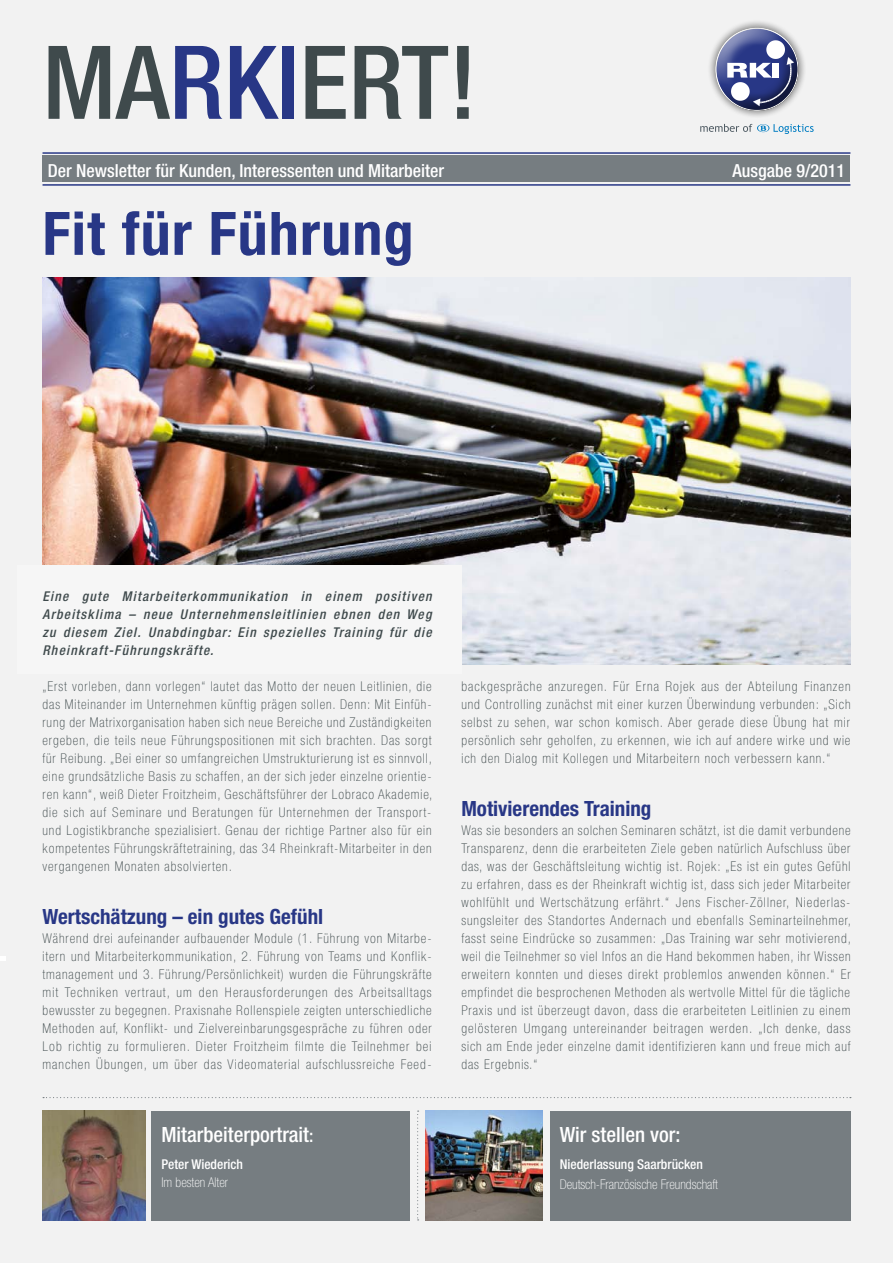
<style>
.page{position:relative;width:893px;height:1263px;background:#f2f2f2}
.page>*{position:absolute;margin:0;border:0;box-sizing:border-box;transform-origin:0 0}
.t1{font:500 condensed 102px "Helvetica Neue";color:#3f4a4c}
.t2{font:700 condensed 60px "Helvetica Neue";letter-spacing:.02em;color:#283786}
.t3{font:700 condensed 21px "Helvetica Neue";color:#283786}
.t4{font:500 condensed 21px "Helvetica Neue";color:#fff}
.t5{font:500 condensed 18px "Helvetica Neue";color:#fff}
.t6{font:100 condensed 13.5px/18px "Helvetica Neue";letter-spacing:.07em;color:#3f4a4c;text-align:justify}
.t7{font:italic 500 condensed 13.5px/18px "Helvetica Neue";letter-spacing:.09em;color:#3f4a4c;text-align:justify}
.t8{font:100 condensed 13.5px "Helvetica Neue";color:#fff}
.t9{font:500 condensed 13.5px "Helvetica Neue";color:#fff}
.s1{color:#283786}
.s2{font-size:18px}
</style>
<div class="page">
<img style="left:43px;top:1110px;width:103px;height:110px">
<img style="left:425px;top:1110px;width:118px;height:110px">
<div style="left:152px;top:1110px;width:258px;height:110px;background:#767d81"></div>
<div style="left:550px;top:1110px;width:300px;height:110px;background:#767d81"></div>
<svg style="left:43px;top:1097px;width:808px;height:1px"></svg>
<svg style="left:700px;top:124px;width:114px;height:10px"></svg>
<div style="left:710px;top:22px;width:95px;height:95px;background:#fff;opacity:.32"></div>
<div style="left:713px;top:27px;width:85px;height:83px;background:#fff;opacity:.75"></div>
<div style="left:716px;top:28px;width:83px;height:84px;background:#000;opacity:.75"></div>
<svg style="left:727px;top:40px;width:67px;height:66px"></svg>
<div style="left:43px;top:156px;width:807px;height:26px;background:#767d81"></div>
<hr style="left:43px;top:152px;width:807px;height:2px;background:#283786">
<hr style="left:43px;top:184px;width:807px;height:2px;background:#283786">
<img style="left:43px;top:277px;width:807px;height:387px">
<div style="left:17px;top:565px;width:444px;height:109px;background:#f6f6f6"></div>
<svg style="left:417px;top:1110px;width:2px;height:110px"></svg>
<svg style="left:0;top:956px;width:5px;height:5px"></svg>
<h1 class="t1" style="left:43px;top:22px;width:436px">MA<span class="s1">RKI</span>ERT!</h1>
<h3 class="t5" style="left:48px;top:160px;width:398px">Der Newsletter für Kunden, Interessenten und Mitarbeiter</h3>
<h3 class="t5" style="left:733px;top:160px;width:114px">Ausgabe 9/2011</h3>
<h2 class="t2" style="left:43px;top:197px;width:373px">Fit für Führung</h2>
<p class="t7" style="left:43px;top:587px;width:391px">Eine gute Mitarbeiterkommunikation in einem positiven Arbeitsklima – neue Unternehmensleitlinien ebnen den Weg zu diesem Ziel. Unabdingbar: Ein spezielles Training für die Rheinkraft-Führungskräfte.</p>
<p class="t6" style="left:43px;top:677px;width:391px">„Erst vorleben, dann vorlegen“ lautet das Motto der neuen Leitlinien, die das Miteinander im Unternehmen künftig prägen sollen. Denn: Mit Einfüh&shy;rung der Matrixorganisation haben sich neue Bereiche und Zuständigkeiten ergeben, die teils neue Führungspositionen mit sich brachten. Das sorgt für Reibung. „Bei einer so umfangreichen Umstrukturierung ist es sinnvoll, eine grundsätzliche Basis zu schaffen, an der sich jeder einzelne orientie&shy;ren kann“, weiß Dieter Froitzheim, Geschäftsführer der Lobraco Akademie, die sich auf Seminare und Beratungen für Unternehmen der Transport&shy;und Logistikbranche spezialisiert. Genau der richtige Partner also für ein kompetentes Führungskräftetraining, das 34 Rheinkraft-Mitarbeiter in den vergangenen Monaten absolvierten.</p>
<h3 class="t3" style="left:43px;top:903px;width:282px">Wertschätzung – ein gutes Gefühl</h3>
<p class="t6" style="left:43px;top:929px;width:391px">Während drei aufeinander aufbauender Module (1. Führung von Mitarbe&shy;itern und Mitarbeiterkommunikation, 2. Führung von Teams und Konflik&shy;tmanagement und 3. Führung/Persönlichkeit) wurden die Führungskräfte mit Techniken vertraut, um den Herausforderungen des Arbeitsalltags bewusster zu begegnen. Praxisnahe Rollenspiele zeigten unterschiedliche Methoden auf, Konflikt- und Zielvereinbarungsgespräche zu führen oder Lob richtig zu formulieren. Dieter Froitzheim filmte die Teilnehmer bei manchen Übungen, um über das Videomaterial aufschlussreiche Feed-</p>
<h3 class="t4" style="left:161px;top:1122px;width:153px">Mitarbeiterportrait<span class="s2">:</span></h3>
<p class="t9" style="left:161px;top:1156px;width:83px">Peter Wiederich</p>
<p class="t8" style="left:161px;top:1175px;width:68px">Im besten Alter</p>
<p class="t6" style="left:461px;top:677px;width:391px">backgespräche anzuregen. Für Erna Rojek aus der Abteilung Finanzen und Controlling zunächst mit einer kurzen Überwindung verbunden: „Sich selbst zu sehen, war schon komisch. Aber gerade diese Übung hat mir persönlich sehr geholfen, zu erkennen, wie ich auf andere wirke und wie ich den Dialog mit Kollegen und Mitarbeitern noch verbessern kann.“</p>
<h3 class="t3" style="left:461px;top:795px;width:191px">Motivierendes Training</h3>
<p class="t6" style="left:461px;top:821px;width:391px">Was sie besonders an solchen Seminaren schätzt, ist die damit verbundene Transparenz, denn die erarbeiteten Ziele geben natürlich Aufschluss über das, was der Geschäftsleitung wichtig ist. Rojek: „Es ist ein gutes Gefühl zu erfahren, dass es der Rheinkraft wichtig ist, dass sich jeder Mitarbeiter wohlfühlt und Wertschätzung erfährt.“ Jens Fischer-Zöllner, Niederlas&shy;sungsleiter des Standortes Andernach und ebenfalls Seminarteilnehmer, fasst seine Eindrücke so zusammen: „Das Training war sehr motivierend, weil die Teilnehmer so viel Infos an die Hand bekommen haben, ihr Wissen erweitern konnten und dieses direkt problemlos anwenden können.“ Er empfindet die besprochenen Methoden als wertvolle Mittel für die tägliche Praxis und ist überzeugt davon, dass die erarbeiteten Leitlinien zu einem gelösteren Umgang untereinander beitragen werden. „Ich denke, dass sich am Ende jeder einzelne damit identifizieren kann und freue mich auf das Ergebnis.“</p>
<h3 class="t4" style="left:560px;top:1122px;width:122px">Wir stellen vor:</h3>
<p class="t9" style="left:560px;top:1156px;width:145px">Niederlassung Saarbrücken</p>
<p class="t8" style="left:560px;top:1176px;width:160px">Deutsch-Französische Freundschaft</p>
</div>
